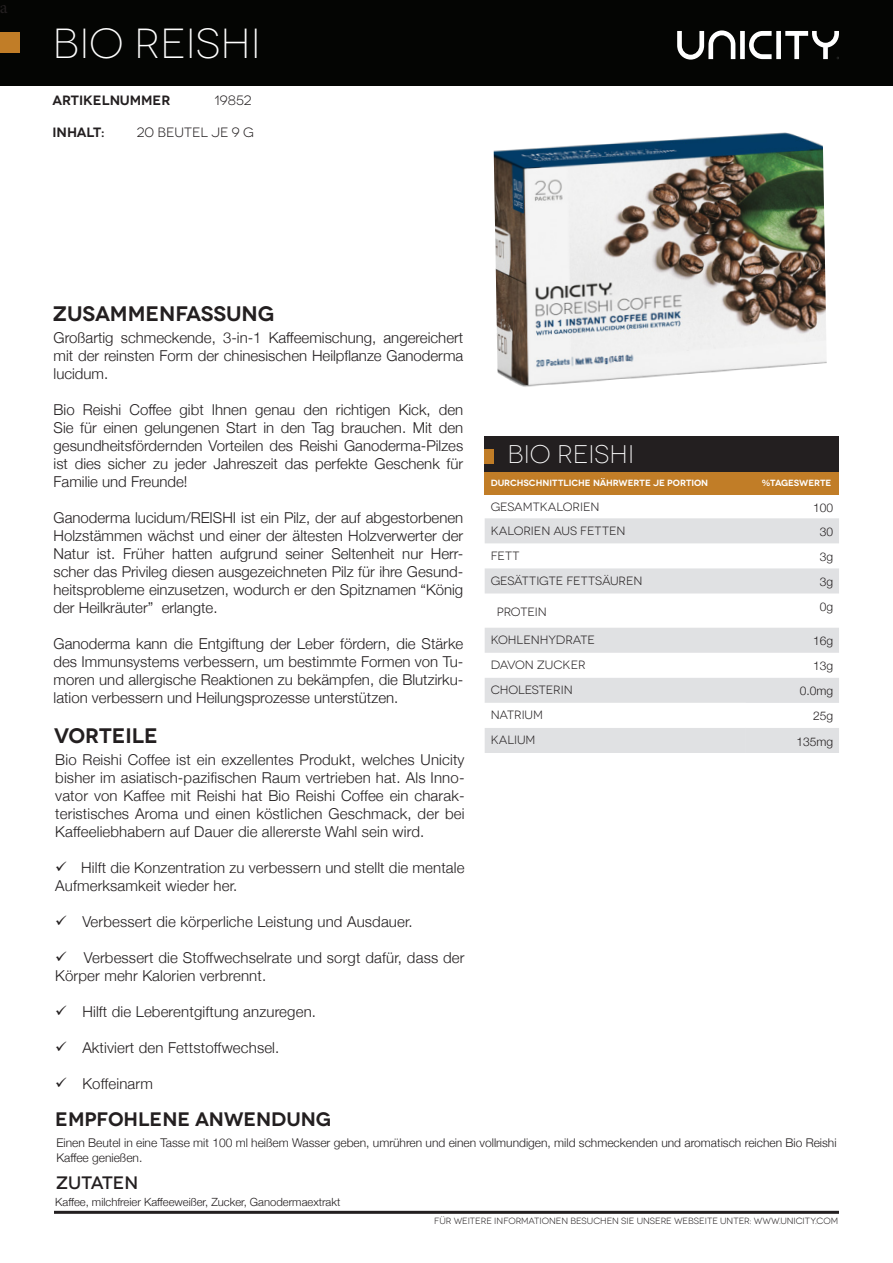
<style>
.page{position:relative;width:893px;height:1263px;background:#fff}
.page>*{position:absolute;margin:0;border:0;box-sizing:border-box;transform-origin:0 0}
.t1{font:300 42px "Novecentowide";color:#fff}
.t2{font:300 25.5px "Novecentowide";color:#fff}
.t3{font:600 21px "Novecentowide";color:#231f20}
.t4{font:600 19.5px "Novecentowide";color:#231f20}
.t5{font:500 18px "Novecentowide";letter-spacing:-.005em;color:#231f20}
.t6{font:18px "Minion Pro";color:#231f20}
.t7{font:300 15px/18px "Helvetica Neue";letter-spacing:.01em;color:#231f20;text-align:justify}
.t8{font:600 13.5px "Novecentowide";color:#231f20}
.t9{font:13.5px "Novecentowide";color:#231f20}
.t10{font:300 12px/14.4px "Helvetica Neue";color:#231f20}
.t11{font:12px "Novecentowide";color:#231f20}
.t12{font:300 11.25px "Helvetica Neue";color:#231f20}
.t13{font:9px "Novecentowide";color:#231f20}
.t14{font:600 9px "Novecentowide";letter-spacing:-.005em;color:#fff}
</style>
<div class="page">
<div style="left:0;top:0;width:892px;height:86px;background:#040503"></div>
<div style="left:0;top:32px;width:19px;height:20px;background:#c17d27"></div>
<svg style="left:677px;top:30px;width:162px;height:30px"></svg>
<div style="left:485px;top:436px;width:354px;height:36px;background:#231f20"></div>
<div style="left:485px;top:472px;width:354px;height:23px;background:#c17d27"></div>
<svg style="left:485px;top:518px;width:354px;height:235px;fill:#e0e1e3"></svg>
<svg style="left:485px;top:703px;width:261px;height:50px"></svg>
<div style="left:485px;top:449px;width:9px;height:15px;background:#c17d27"></div>
<hr style="left:54px;top:1211px;width:785px;height:3px;background:#231f20">
<img style="left:493px;top:132px;width:334px;height:255px">
<p class="t6" style="left:-1px;top:-5px;width:9px">a</p>
<p class="t1" style="left:53px;top:19px;width:210px">BIO REISHI</p>
<p class="t8" style="left:53px;top:92px;width:119px">ARTIKELNUMMER</p>
<p class="t9" style="left:215px;top:93px;width:39px">19852</p>
<p class="t8" style="left:53px;top:124px;width:54px">INHALT:</p>
<p class="t9" style="left:137px;top:124px;width:119px">20 BEUTEL JE 9 G</p>
<p class="t3" style="left:53px;top:301px;width:223px">ZUSAMMENFASSUNG</p>
<p class="t7" style="left:54px;top:327px;width:411px">Großartig schmeckende, 3-in-1 Kaffeemischung, angereichert mit der reinsten Form der chinesischen Heilpflanze Ganoderma lucidum.</p>
<p class="t7" style="left:54px;top:399px;width:411px">Bio Reishi Coffee gibt Ihnen genau den richtigen Kick, den Sie für einen gelungenen Start in den Tag brauchen. Mit den gesundheitsfördernden Vorteilen des Reishi Ganoderma-Pilzes ist dies sicher zu jeder Jahreszeit das perfekte Geschenk für Familie und Freunde!</p>
<p class="t7" style="left:54px;top:507px;width:411px">Ganoderma lucidum/REISHI ist ein Pilz, der auf abgestorbenen Holzstämmen wächst und einer der ältesten Holzverwerter der Natur ist. Früher hatten aufgrund seiner Seltenheit nur Herr&shy;scher das Privileg diesen ausgezeichneten Pilz für ihre Gesund&shy;heitsprobleme einzusetzen, wodurch er den Spitznamen “König der Heilkräuter” erlangte.</p>
<p class="t7" style="left:54px;top:633px;width:411px">Ganoderma kann die Entgiftung der Leber fördern, die Stärke des Immunsystems verbessern, um bestimmte Formen von Tu&shy;moren und allergische Reaktionen zu bekämpfen, die Blutzirku&shy;lation verbessern und Heilungsprozesse unterstützen.</p>
<p class="t3" style="left:54px;top:723px;width:105px">VORTEILE</p>
<p class="t7" style="left:55px;top:750px;width:411px">Bio Reishi Coffee ist ein exzellentes Produkt, welches Unicity bisher im asiatisch-pazifischen Raum vertrieben hat. Als Inno&shy;vator von Kaffee mit Reishi hat Bio Reishi Coffee ein charak&shy;teristisches Aroma und einen köstlichen Geschmack, der bei Kaffeeliebhabern auf Dauer die allererste Wahl sein wird.</p>
<p class="t7" style="left:55px;top:858px;width:411px">✓ Hilft die Konzentration zu verbessern und stellt die mentale<br>Aufmerksamkeit wieder her.</p>
<p class="t7" style="left:55px;top:912px;width:359px">✓ Verbessert die körperliche Leistung und Ausdauer.</p>
<p class="t7" style="left:55px;top:948px;width:411px">✓ Verbessert die Stoffwechselrate und sorgt dafür, dass der<br>Körper mehr Kalorien verbrennt.</p>
<p class="t7" style="left:55px;top:1002px;width:262px">✓ Hilft die Leberentgiftung anzuregen.</p>
<p class="t7" style="left:55px;top:1038px;width:226px">✓ Aktiviert den Fettstoffwechsel.</p>
<p class="t7" style="left:55px;top:1074px;width:99px">✓ Koffeinarm</p>
<p class="t4" style="left:55px;top:1107px;width:277px">EMPFOHLENE ANWENDUNG</p>
<p class="t2" style="left:508px;top:439px;width:128px">BIO REISHI</p>
<p class="t14" style="left:491px;top:477px;width:219px">DURCHSCHNITTLICHE NÄHRWERTE JE PORTION</p>
<p class="t14" style="left:762px;top:477px;width:71px">%TAGESWERTE</p>
<p class="t11" style="left:491px;top:500px;width:110px">GESAMTKALORIEN</p>
<p class="t10" style="left:813px;top:500px;width:22px">100</p>
<p class="t11" style="left:491px;top:523px;width:136px">KALORIEN AUS FETTEN</p>
<p class="t10" style="left:820px;top:524px;width:15px">30</p>
<p class="t11" style="left:491px;top:548px;width:30px">FETT</p>
<p class="t10" style="left:820px;top:549px;width:15px">3g</p>
<p class="t11" style="left:491px;top:573px;width:153px">GESÄTTIGTE FETTSÄUREN</p>
<p class="t10" style="left:820px;top:574px;width:15px">3g</p>
<p class="t11" style="left:497px;top:605px;width:52px">PROTEIN</p>
<p class="t10" style="left:820px;top:599px;width:15px">0g</p>
<p class="t11" style="left:491px;top:633px;width:106px">KOHLENHYDRATE</p>
<p class="t10" style="left:813px;top:633px;width:22px">16g</p>
<p class="t11" style="left:491px;top:658px;width:96px">DAVON ZUCKER</p>
<p class="t10" style="left:813px;top:658px;width:22px">13g</p>
<p class="t11" style="left:491px;top:683px;width:84px">CHOLESTERIN</p>
<p class="t10" style="left:800px;top:683px;width:35px">0.0mg</p>
<p class="t11" style="left:491px;top:708px;width:54px">NATRIUM</p>
<p class="t10" style="left:813px;top:708px;width:22px">25g</p>
<p class="t11" style="left:491px;top:733px;width:46px">KALIUM</p>
<p class="t10" style="left:796px;top:733px;width:38px">135mg</p>
<p class="t10" style="left:56px;top:1135px;width:782px">Einen Beutel in eine Tasse mit 100 ml heißem Wasser geben, umrühren und einen vollmundigen, mild schmeckenden und aromatisch reichen Bio Reishi<br>Kaffee genießen.</p>
<p class="t5" style="left:56px;top:1172px;width:84px">ZUTATEN</p>
<p class="t12" style="left:55px;top:1193px;width:287px">Kaffee, milchfreier Kaffeeweißer, Zucker, Ganodermaextrakt</p>
<p class="t13" style="left:434px;top:1215px;width:405px">FÜR WEITERE INFORMATIONEN BESUCHEN SIE UNSERE WEBSEITE UNTER: WWW.UNICITY.COM</p>
</div>
